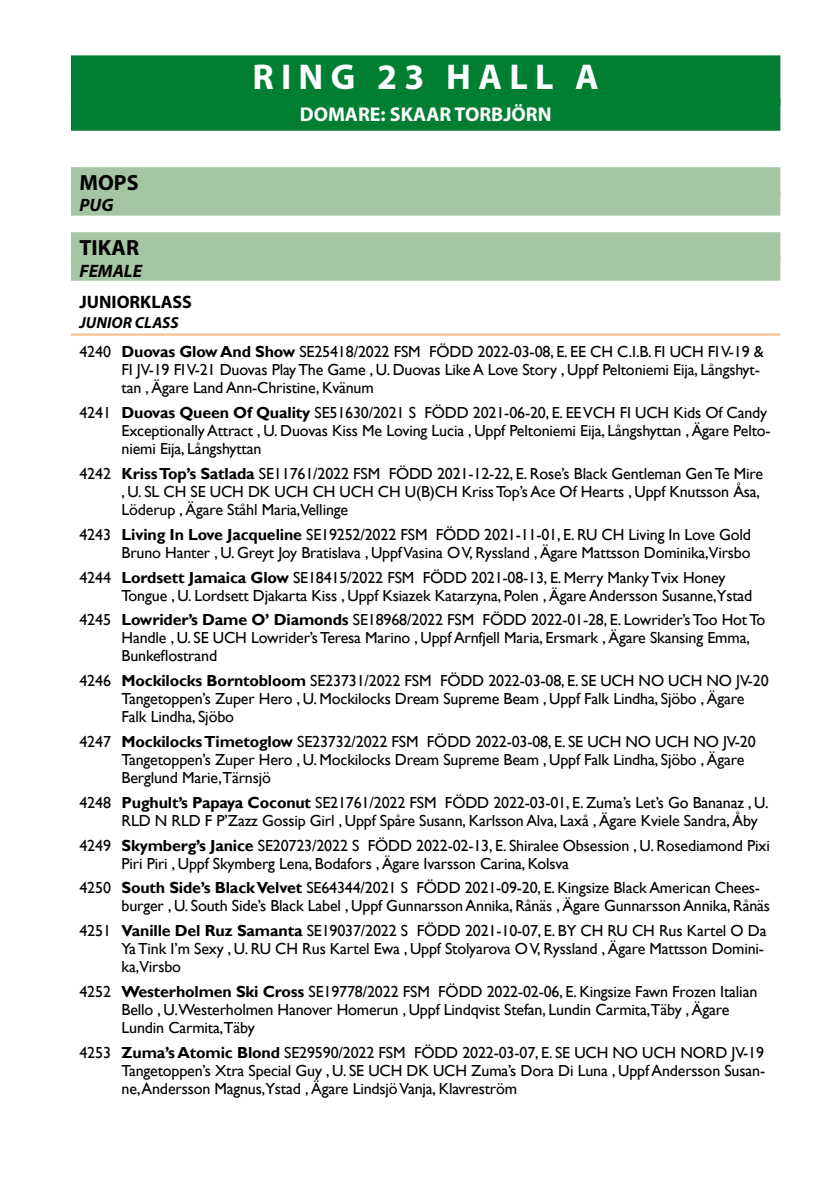
<style>
.page{position:relative;width:840px;height:1191px;background:#fff}
.page>*{position:absolute;margin:0;border:0;box-sizing:border-box;transform-origin:0 0}
.t1{font:700 36px "Myriad Pro";color:#fff}
.t2{font:700 22px "Myriad Pro";color:#000}
.t3{font:700 20px "Myriad Pro";color:#fff}
.t4{font:700 18px "Myriad Pro";color:#000}
.t5{font:italic 700 18px "Myriad Pro";color:#000}
.t6{font:16px/18px "Gill Sans";letter-spacing:-.01em;color:#000}
.t7{font:italic 700 16px "Myriad Pro";color:#000}
.s1{font-weight:700}
</style>
<div class="page">
<div style="left:71px;top:55px;width:709px;height:50px;background:#007e31"></div>
<div style="left:71px;top:99px;width:709px;height:32px;background:#007e31"></div>
<div style="left:71px;top:167px;width:709px;height:28px;background:#a5c6a2"></div>
<div style="left:71px;top:192px;width:709px;height:24px;background:#a5c6a2"></div>
<div style="left:71px;top:232px;width:709px;height:28px;background:#a5c6a2"></div>
<div style="left:71px;top:257px;width:709px;height:24px;background:#a5c6a2"></div>
<hr style="left:71px;top:333px;width:709px;height:2px;background:#f9ba87">
<h1 class="t1" style="left:252px;top:54px;width:348px">R I N G 2 3 H A L L A</h1>
<p class="t3" style="left:299px;top:102px;width:253px">DOMARE: SKAAR TORBJÖRN</p>
<h2 class="t2" style="left:79px;top:168px;width:61px">MOPS</h2>
<p class="t5" style="left:79px;top:194px;width:35px">PUG</p>
<h2 class="t2" style="left:79px;top:233px;width:61px">TIKAR</h2>
<p class="t5" style="left:79px;top:259px;width:64px">FEMALE</p>
<p class="t4" style="left:79px;top:290px;width:114px">JUNIORKLASS</p>
<p class="t7" style="left:79px;top:312px;width:101px">JUNIOR CLASS</p>
<p class="t6" style="left:121px;top:343px;width:643px;text-indent:-42px">4240 <span class="s1">Duovas Glow And Show</span> SE25418/2022 FSM FÖDD 2022-03-08, E. EE CH C.I.B. FI UCH FI V-19 &amp;<br>FI JV-19 FI V-21 Duovas Play The Game , U. Duovas Like A Love Story , Uppf Peltoniemi Eija, Långshyt&shy;tan , Ägare Land Ann-Christine, Kvänum</p>
<p class="t6" style="left:121px;top:404px;width:650px;text-indent:-42px">4241 <span class="s1">Duovas Queen Of Quality</span> SE51630/2021 S FÖDD 2021-06-20, E. EE VCH FI UCH Kids Of Candy<br>Exceptionally Attract , U. Duovas Kiss Me Loving Lucia , Uppf Peltoniemi Eija, Långshyttan , Ägare Pelto&shy;niemi Eija, Långshyttan</p>
<p class="t6" style="left:121px;top:465px;width:642px;text-indent:-42px">4242 <span class="s1">Kriss Top’s Satlada</span> SE11761/2022 FSM FÖDD 2021-12-22, E. Rose’s Black Gentleman Gen Te Mire , U. SL CH SE UCH DK UCH CH UCH CH U(B)CH Kriss Top’s Ace Of Hearts , Uppf Knutsson Åsa,<br>Löderup , Ägare Ståhl Maria,Vellinge</p>
<p class="t6" style="left:79px;top:525px;width:672px;text-align:right">4243 <span class="s1">Living In Love Jacqueline</span> SE19252/2022 FSM FÖDD 2021-11-01, E. RU CH Living In Love Gold<br>Bruno Hanter , U. Greyt Joy Bratislava , Uppf Vasina O V, Ryssland , Ägare Mattsson Dominika,Virsbo</p>
<p class="t6" style="left:121px;top:568px;width:632px;text-indent:-42px">4244 <span class="s1">Lordsett Jamaica Glow</span> SE18415/2022 FSM FÖDD 2021-08-13, E. Merry Manky Tvix Honey<br>Tongue , U. Lordsett Djakarta Kiss , Uppf Ksiazek Katarzyna, Polen , Ägare Andersson Susanne,Ystad</p>
<p class="t6" style="left:121px;top:611px;width:645px;text-indent:-42px">4245 <span class="s1">Lowrider’s Dame O’ Diamonds</span> SE18968/2022 FSM FÖDD 2022-01-28, E. Lowrider’s Too Hot To<br>Handle , U. SE UCH Lowrider’s Teresa Marino , Uppf Arnfjell Maria, Ersmark , Ägare Skansing Emma,<br>Bunkeflostrand</p>
<p class="t6" style="left:121px;top:672px;width:648px;text-indent:-42px">4246 <span class="s1">Mockilocks Borntobloom</span> SE23731/2022 FSM FÖDD 2022-03-08, E. SE UCH NO UCH NO JV-20<br>Tangetoppen’s Zuper Hero , U. Mockilocks Dream Supreme Beam , Uppf Falk Lindha, Sjöbo , Ägare<br>Falk Lindha, Sjöbo</p>
<p class="t6" style="left:121px;top:733px;width:635px;text-indent:-42px">4247 <span class="s1">Mockilocks Timetoglow</span> SE23732/2022 FSM FÖDD 2022-03-08, E. SE UCH NO UCH NO JV-20<br>Tangetoppen’s Zuper Hero , U. Mockilocks Dream Supreme Beam , Uppf Falk Lindha, Sjöbo , Ägare<br>Berglund Marie,Tärnsjö</p>
<p class="t6" style="left:121px;top:793px;width:648px;text-indent:-42px">4248 <span class="s1">Pughult’s Papaya Coconut</span> SE21761/2022 FSM FÖDD 2022-03-01, E. Zuma’s Let’s Go Bananaz , U.<br>RLD N RLD F P’Zazz Gossip Girl , Uppf Spåre Susann, Karlsson Alva, Laxå , Ägare Kviele Sandra, Åby</p>
<p class="t6" style="left:121px;top:836px;width:649px;text-indent:-42px">4249 <span class="s1">Skymberg’s Janice</span> SE20723/2022 S FÖDD 2022-02-13, E. Shiralee Obsession , U. Rosediamond Pixi<br>Piri Piri , Uppf Skymberg Lena, Bodafors , Ägare Ivarsson Carina, Kolsva</p>
<p class="t6" style="left:121px;top:879px;width:649px;text-indent:-42px">4250 <span class="s1">South Side’s Black Velvet</span> SE64344/2021 S FÖDD 2021-09-20, E. Kingsize Black American Chees&shy;burger , U. South Side’s Black Label , Uppf Gunnarsson Annika, Rånäs , Ägare Gunnarsson Annika, Rånäs</p>
<p class="t6" style="left:121px;top:922px;width:646px;text-indent:-42px">4251 <span class="s1">Vanille Del Ruz Samanta</span> SE19037/2022 S FÖDD 2021-10-07, E. BY CH RU CH Rus Kartel O Da<br>Ya Tink I’m Sexy , U. RU CH Rus Kartel Ewa , Uppf Stolyarova O V, Ryssland , Ägare Mattsson Domini&shy;ka,Virsbo</p>
<p class="t6" style="left:121px;top:983px;width:637px;text-indent:-42px">4252 <span class="s1">Westerholmen Ski Cross</span> SE19778/2022 FSM FÖDD 2022-02-06, E. Kingsize Fawn Frozen Italian<br>Bello , U.Westerholmen Hanover Homerun , Uppf Lindqvist Stefan, Lundin Carmita,Täby , Ägare<br>Lundin Carmita,Täby</p>
<p class="t6" style="left:121px;top:1043px;width:644px;text-align:justify;text-indent:-42px">4253 <span class="s1">Zuma’s Atomic Blond</span> SE29590/2022 FSM FÖDD 2022-03-07, E. SE UCH NO UCH NORD JV-19<br>Tangetoppen’s Xtra Special Guy , U. SE UCH DK UCH Zuma’s Dora Di Luna , Uppf Andersson Susan&shy;ne,Andersson Magnus,Ystad , Ägare Lindsjö Vanja, Klavreström</p>
</div>
